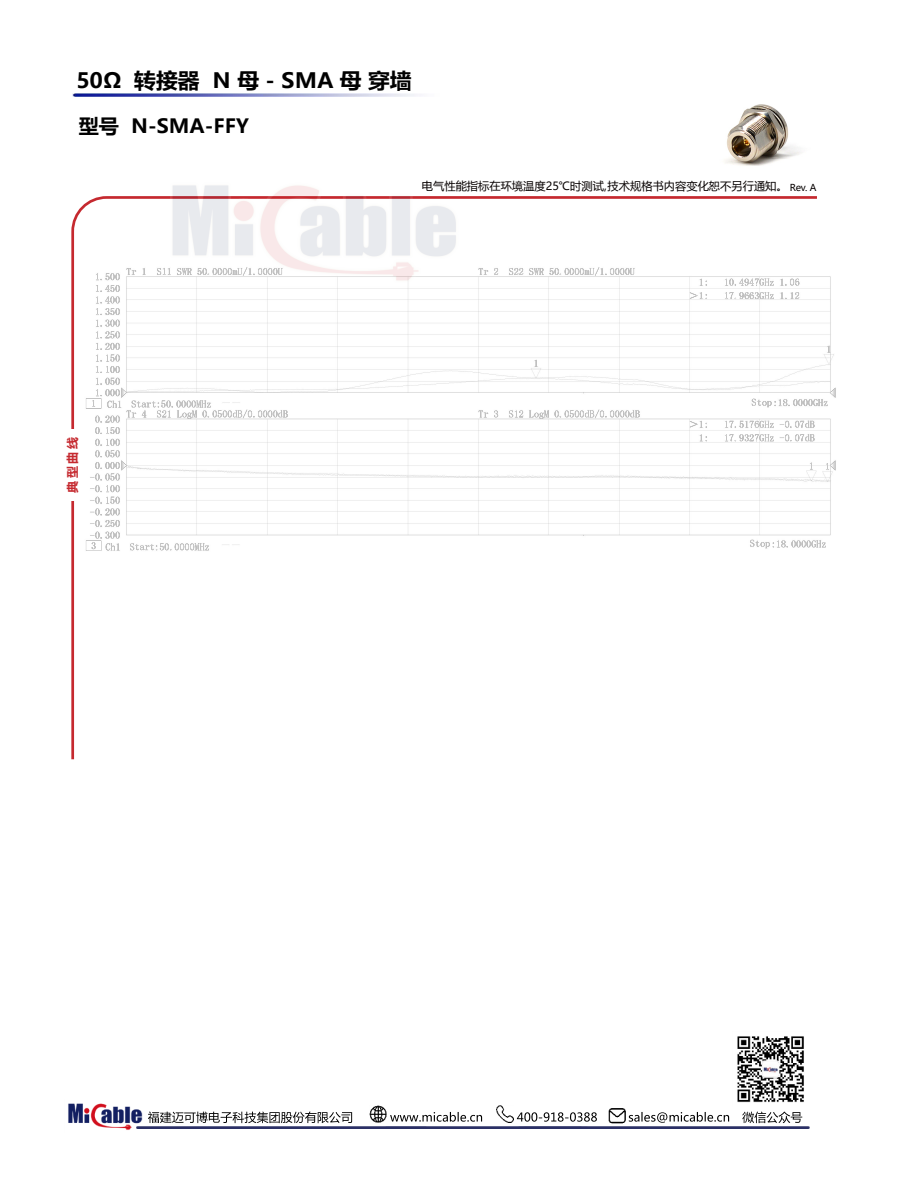
<style>
.page{position:relative;width:919px;height:1189px;background:#fff}
.page>*{position:absolute;margin:0;border:0;box-sizing:border-box;transform-origin:0 0}
.t1{font:700 21px "Microsoft Ya Hei";color:#000}
.t2{font:700 19.5px "Microsoft Ya Hei";color:#000}
.t3{font:700 12px "Microsoft Ya Hei";color:#c5292f}
.t4{font:11.25px "Microsoft Ya Hei";color:#060001}
.s1{font-size:9.45px}
</style>
<div class="page">
<img style="left:725px;top:104px;width:76px;height:62px">
<img style="left:72px;top:94px;width:345px;height:2px">
<svg style="left:71px;top:196px;width:746px;height:564px"></svg>
<div style="left:64px;top:429px;width:17px;height:71px;background:#fff"></div>
<img style="left:81px;top:265px;width:755px;height:293px">
<img style="left:156px;top:185px;width:312px;height:107px">
<img style="left:737px;top:1036px;width:67px;height:67px">
<img style="left:68px;top:1103px;width:77px;height:27px">
<img style="left:136px;top:1125px;width:673px;height:2px">
<svg style="left:148px;top:1111px;width:204px;height:11px"></svg>
<svg style="left:390px;top:1111px;width:92px;height:10px"></svg>
<svg style="left:628px;top:1112px;width:101px;height:10px"></svg>
<svg style="left:516px;top:1112px;width:80px;height:9px"></svg>
<img style="left:608px;top:1108px;width:18px;height:16px">
<img style="left:496px;top:1105px;width:17px;height:17px">
<img style="left:369px;top:1105px;width:17px;height:17px">
<svg style="left:742px;top:1111px;width:60px;height:11px"></svg>
<h1 class="t1" style="left:77px;top:65px;width:336px">50Ω 转接器 N 母 - SMA 母 穿墙</h1>
<h2 class="t2" style="left:79px;top:113px;width:171px">型号 N-SMA-FFY</h2>
<p class="t4" style="left:422px;top:179px;width:396px">电气性能指标在环境温度25℃时测试,技术规格书内容变化恕不另行通知。 <span class="s1">Rev. A</span></p>
<p class="t3" style="left:64px;top:492px;width:57px;rotate:-90deg">典型曲线</p>
</div>
